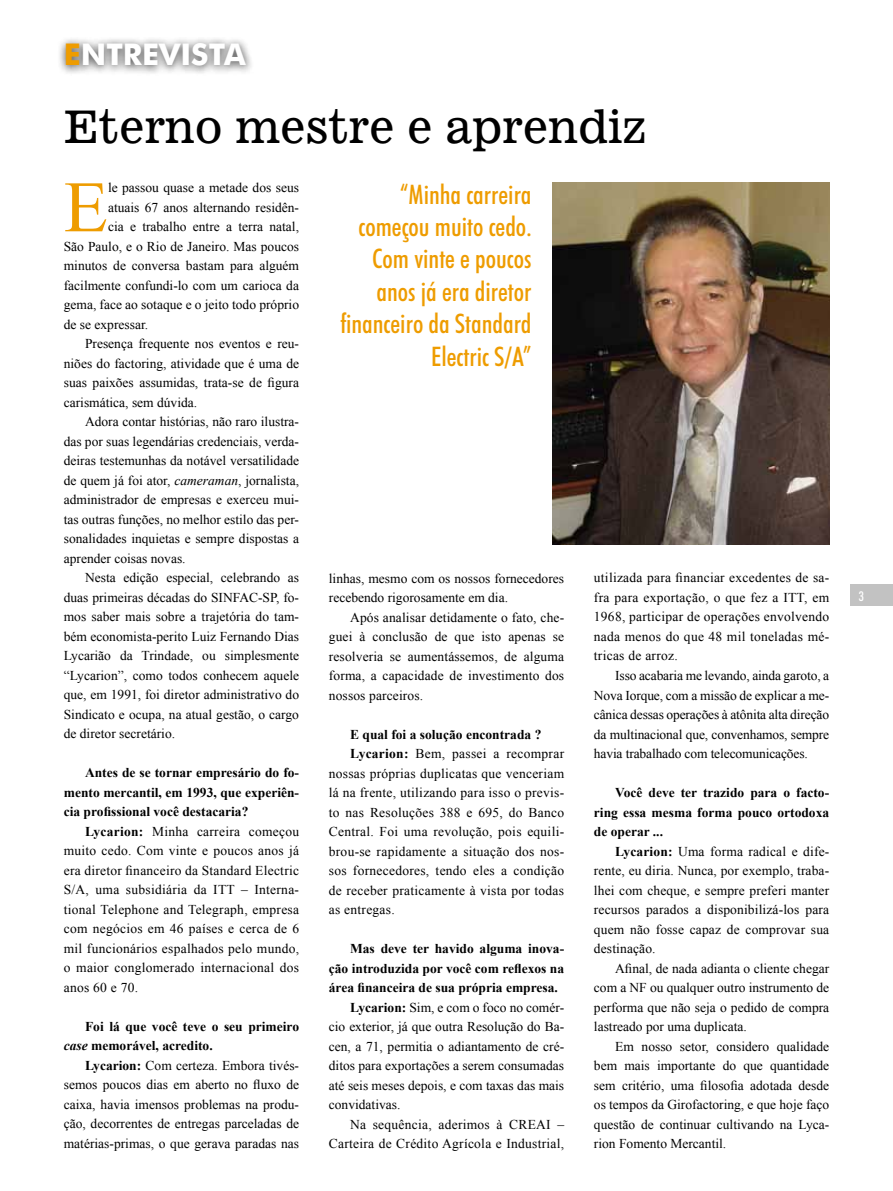
<style>
.page{position:relative;width:893px;height:1191px;background:#fff}
.page>*{position:absolute;margin:0;border:0;box-sizing:border-box;transform-origin:0 0}
.t1{font:72.45px "Times New Roman";color:#ee9c00}
.t2{font:45px "News 701 BT Roman A";color:#000}
.t3{font:700 30px "Futura BT";color:#fff}
.t4{font:500 condensed 27px/32.4px "Futura BT";color:#ee9c00;text-align:right}
.t5{font:13.5px/19.5px "Times New Roman";color:#000;text-align:justify}
.t6{font:13.5px "Times New Roman";letter-spacing:.02em;color:#000}
.t7{font:700 13.5px/19.5px "Times New Roman";color:#000;text-align:justify}
.t8{font:500 condensed 13.5px "Futura BT";color:#fff}
.s1{color:#ee9c00}
.s2{font-style:italic}
.s3{font-weight:700}
</style>
<div class="page">
<div style="left:850px;top:585px;width:43px;height:21px;background:#c2c2c2"></div>
<div style="left:57px;top:36px;width:197px;height:40px;background:#000;opacity:.75"></div>
<img style="left:553px;top:183px;width:276px;height:361px">
<h3 class="t3" style="left:64px;top:36px;width:184px"><span class="s1">E</span>NTREVISTA</h3>
<h2 class="t2" style="left:64px;top:99px;width:584px">Eterno mestre e aprendiz</h2>
<h1 class="t1" style="left:64px;top:158px;width:46px">E</h1>
<p class="t5" style="left:108px;top:178px;width:193px">le passou quase a metade dos seus</p>
<h3 class="t4" style="left:340px;top:177px;width:193px">“Minha carreira começou muito cedo.<br>Com vinte e poucos anos já era diretor financeiro da Standard<br>Electric S/A”</h3>
<p class="t5" style="left:108px;top:197px;width:193px">atuais 67 anos alternando residên-</p>
<p class="t5" style="left:108px;top:217px;width:193px">cia e trabalho entre a terra natal,</p>
<p class="t5" style="left:64px;top:236px;width:237px">São Paulo, e o Rio de Janeiro. Mas poucos</p>
<p class="t5" style="left:64px;top:256px;width:237px">minutos de conversa bastam para alguém</p>
<p class="t5" style="left:64px;top:275px;width:237px">facilmente confundi-lo com um carioca da</p>
<p class="t5" style="left:64px;top:295px;width:237px">gema, face ao sotaque e o jeito todo próprio</p>
<p class="t5" style="left:64px;top:314px;width:86px">de se expressar.</p>
<p class="t5" style="left:85px;top:334px;width:216px">Presença frequente nos eventos e reu-</p>
<p class="t5" style="left:64px;top:353px;width:237px">niões do factoring, atividade que é uma de</p>
<p class="t5" style="left:64px;top:373px;width:237px">suas paixões assumidas, trata-se de figura</p>
<p class="t5" style="left:64px;top:392px;width:135px">carismática, sem dúvida.</p>
<p class="t5" style="left:85px;top:412px;width:216px">Adora contar histórias, não raro ilustra-</p>
<p class="t5" style="left:64px;top:431px;width:237px">das por suas legendárias credenciais, verda-</p>
<p class="t5" style="left:64px;top:451px;width:237px">deiras testemunhas da notável versatilidade</p>
<p class="t5" style="left:64px;top:470px;width:237px">de quem já foi ator, <span class="s2">cameraman</span>, jornalista,</p>
<p class="t5" style="left:64px;top:490px;width:237px">administrador de empresas e exerceu mui-</p>
<p class="t5" style="left:64px;top:509px;width:237px">tas outras funções, no melhor estilo das per-</p>
<p class="t5" style="left:64px;top:529px;width:237px">sonalidades inquietas e sempre dispostas a</p>
<p class="t5" style="left:64px;top:548px;width:123px">aprender coisas novas.</p>
<p class="t5" style="left:85px;top:568px;width:216px">Nesta edição especial, celebrando as</p>
<p class="t5" style="left:64px;top:587px;width:237px">duas primeiras décadas do SINFAC-SP, fo-</p>
<p class="t5" style="left:64px;top:607px;width:237px">mos saber mais sobre a trajetória do tam-</p>
<p class="t5" style="left:64px;top:626px;width:237px">bém economista-perito Luiz Fernando Dias</p>
<p class="t5" style="left:64px;top:646px;width:237px">Lycarião da Trindade, ou simplesmente</p>
<p class="t5" style="left:64px;top:665px;width:237px">“Lycarion”, como todos conhecem aquele</p>
<p class="t5" style="left:64px;top:685px;width:237px">que, em 1991, foi diretor administrativo do</p>
<p class="t5" style="left:64px;top:704px;width:237px">Sindicato e ocupa, na atual gestão, o cargo</p>
<p class="t5" style="left:64px;top:724px;width:113px">de diretor secretário.</p>
<p class="t7" style="left:64px;top:762px;width:237px;text-indent:21px">Antes de se tornar empresário do fo&shy;mento mercantil, em 1993, que experiên&shy;cia profissional você destacaria?</p>
<p class="t5" style="left:64px;top:821px;width:237px;text-indent:21px"><span class="s3">Lycarion:</span> Minha carreira começou muito cedo. Com vinte e poucos anos já era diretor financeiro da Standard Electric S/A, uma subsidiária da ITT – Interna&shy;tional Telephone and Telegraph, empresa com negócios em 46 países e cerca de 6 mil funcionários espalhados pelo mundo, o maior conglomerado internacional dos anos 60 e 70.</p>
<p class="t7" style="left:64px;top:1016px;width:237px;text-indent:21px">Foi lá que você teve o seu primeiro <span class="s2">case</span> memorável, acredito.</p>
<p class="t5" style="left:64px;top:1055px;width:237px;text-indent:21px"><span class="s3">Lycarion:</span> Com certeza. Embora tivés&shy;semos poucos dias em aberto no fluxo de caixa, havia imensos problemas na produ&shy;ção, decorrentes de entregas parceladas de matérias-primas, o que gerava paradas nas</p>
<p class="t5" style="left:594px;top:568px;width:237px">utilizada para financiar excedentes de sa&shy;fra para exportação, o que fez a ITT, em 1968, participar de operações envolvendo nada menos do que 48 mil toneladas mé&shy;tricas de arroz.</p>
<p class="t5" style="left:594px;top:665px;width:237px;text-indent:21px">Isso acabaria me levando, ainda garoto, a Nova Iorque, com a missão de explicar a me&shy;cânica dessas operações à atônita alta direção da multinacional que, convenhamos, sempre havia trabalhado com telecomunicações.</p>
<p class="t7" style="left:594px;top:782px;width:237px;text-indent:21px">Você deve ter trazido para o facto&shy;ring essa mesma forma pouco ortodoxa de operar ...</p>
<p class="t5" style="left:594px;top:841px;width:237px;text-indent:21px"><span class="s3">Lycarion:</span> Uma forma radical e dife&shy;rente, eu diria. Nunca, por exemplo, traba&shy;lhei com cheque, e sempre preferi manter recursos parados a disponibilizá-los para quem não fosse capaz de comprovar sua destinação.</p>
<p class="t5" style="left:594px;top:958px;width:237px;text-indent:21px">Afinal, de nada adianta o cliente chegar com a NF ou qualquer outro instrumento de performa que não seja o pedido de compra lastreado por uma duplicata.</p>
<p class="t5" style="left:594px;top:1036px;width:237px;text-indent:21px">Em nosso setor, considero qualidade bem mais importante do que quantidade sem critério, uma filosofia adotada desde os tempos da Girofactoring, e que hoje faço questão de continuar cultivando na Lyca&shy;rion Fomento Mercantil.</p>
<p class="t5" style="left:329px;top:568px;width:237px">linhas, mesmo com os nossos fornecedores recebendo rigorosamente em dia.</p>
<p class="t5" style="left:329px;top:607px;width:237px;text-indent:21px">Após analisar detidamente o fato, che&shy;guei à conclusão de que isto apenas se resolveria se aumentássemos, de alguma forma, a capacidade de investimento dos nossos parceiros.</p>
<p class="t7" style="left:350px;top:724px;width:193px">E qual foi a solução encontrada ?</p>
<p class="t6" style="left:350px;top:744px;width:216px"><span class="s3">Lycarion:</span> Bem, passei a recomprar</p>
<p class="t6" style="left:329px;top:764px;width:237px">nossas próprias duplicatas que venceriam</p>
<p class="t6" style="left:329px;top:783px;width:237px">lá na frente, utilizando para isso o previs-</p>
<p class="t6" style="left:329px;top:803px;width:237px">to nas Resoluções 388 e 695, do Banco</p>
<p class="t6" style="left:329px;top:822px;width:237px">Central. Foi uma revolução, pois equili-</p>
<p class="t6" style="left:329px;top:842px;width:237px">brou-se rapidamente a situação dos nos-</p>
<p class="t6" style="left:329px;top:861px;width:237px">sos fornecedores, tendo eles a condição</p>
<p class="t6" style="left:329px;top:881px;width:237px">de receber praticamente à vista por todas</p>
<p class="t6" style="left:329px;top:900px;width:67px">as entregas.</p>
<p class="t7" style="left:350px;top:938px;width:216px">Mas deve ter havido alguma inova-</p>
<p class="t7" style="left:329px;top:958px;width:237px">ção introduzida por você com reflexos na</p>
<p class="t7" style="left:329px;top:977px;width:231px">área financeira de sua própria empresa.</p>
<p class="t5" style="left:350px;top:997px;width:216px"><span class="s3">Lycarion:</span> Sim, e com o foco no comér-</p>
<p class="t5" style="left:329px;top:1016px;width:237px">cio exterior, já que outra Resolução do Ba-</p>
<p class="t5" style="left:329px;top:1036px;width:237px">cen, a 71, permitia o adiantamento de cré-</p>
<p class="t5" style="left:329px;top:1055px;width:237px">ditos para exportações a serem consumadas</p>
<p class="t5" style="left:329px;top:1075px;width:237px">até seis meses depois, e com taxas das mais</p>
<p class="t5" style="left:329px;top:1094px;width:73px">convidativas.</p>
<p class="t6" style="left:350px;top:1115px;width:216px">Na sequência, aderimos à CREAI –</p>
<p class="t6" style="left:329px;top:1134px;width:237px">Carteira de Crédito Agrícola e Industrial,</p>
<p class="t8" style="left:859px;top:587px;width:7px">3</p>
</div>
